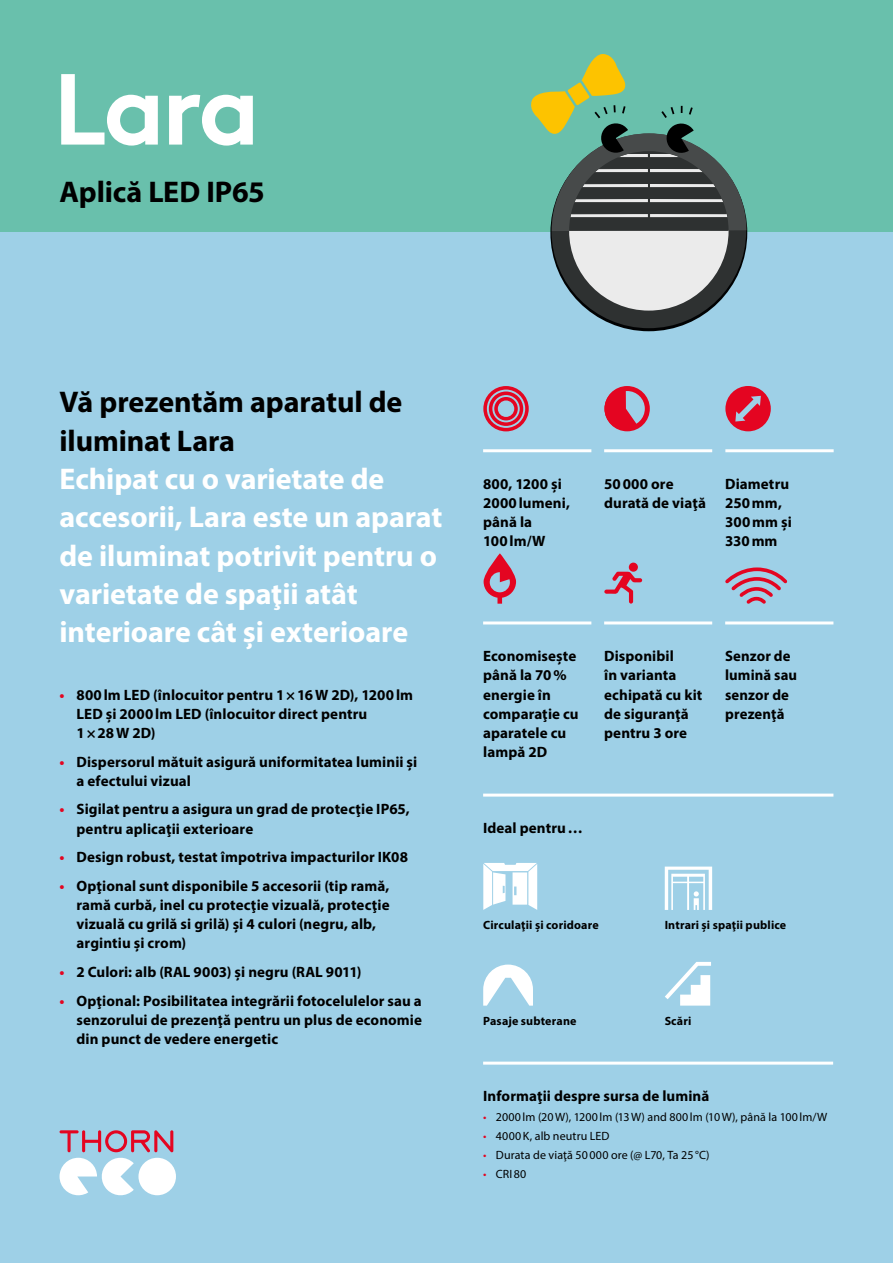
<style>
.page{position:relative;width:893px;height:1263px;background:#9ed0e7}
.page>*{position:absolute;margin:0;border:0;box-sizing:border-box;transform-origin:0 0}
.t1{font:700 100.65px "Brown";color:#fff}
.t2{font:700 30px/38.2px "Myriad Pro";letter-spacing:-.005em;color:#fff}
.t3{font:700 30px/38.2px "Myriad Pro";letter-spacing:-.005em;color:#000}
.t4{font:700 15px/19.2px "Myriad Pro";letter-spacing:.005em;color:#000}
.t5{font:12px "Myriad Pro";letter-spacing:.01em;color:#000}
.t6{font:700 12px "Myriad Pro";letter-spacing:.015em;color:#000}
.s1{color:#e40521}
</style>
<div class="page">
<div style="left:0;top:0;width:893px;height:232px;background:#69c0ac"></div>
<div style="left:551px;top:133px;width:195px;height:195px;background:#2e3131;border-radius:50%"></div>
<div style="left:569px;top:151px;width:160px;height:160px;background:#ebebeb;border-radius:50%"></div>
<svg style="left:531px;top:54px;width:215px;height:177px"></svg>
<hr style="left:483px;top:1061px;width:350px;height:3px;background:#fff">
<hr style="left:483px;top:794px;width:350px;height:3px;background:#fff">
<svg style="left:483px;top:386px;width:46px;height:45px"></svg>
<svg style="left:605px;top:387px;width:33px;height:43px"></svg>
<div style="left:604px;top:386px;width:46px;height:45px;border:5px solid #e40521;border-radius:50%"></div>
<svg style="left:725px;top:386px;width:46px;height:45px"></svg>
<svg style="left:604px;top:572px;width:38px;height:32px"></svg>
<div style="left:629px;top:562px;width:9px;height:10px;background:#e40521;border-radius:50%"></div>
<svg style="left:725px;top:567px;width:62px;height:37px"></svg>
<svg style="left:483px;top:964px;width:50px;height:42px"></svg>
<svg style="left:483px;top:863px;width:54px;height:47px"></svg>
<svg style="left:665px;top:962px;width:46px;height:43px"></svg>
<svg style="left:665px;top:866px;width:47px;height:44px"></svg>
<hr style="left:725px;top:621px;width:108px;height:3px;background:#fff">
<hr style="left:604px;top:449px;width:108px;height:3px;background:#fff">
<hr style="left:604px;top:621px;width:108px;height:3px;background:#fff">
<hr style="left:483px;top:449px;width:108px;height:3px;background:#fff">
<hr style="left:725px;top:449px;width:109px;height:3px;background:#fff">
<svg style="left:484px;top:553px;width:32px;height:51px"></svg>
<hr style="left:483px;top:621px;width:108px;height:3px;background:#fff">
<div style="left:138px;top:1158px;width:38px;height:37px;background:#fff;border-radius:50%"></div>
<svg style="left:60px;top:1130px;width:113px;height:65px"></svg>
<h1 class="t1" style="left:53px;top:28px;width:209px">Lara</h1>
<h2 class="t3" style="left:60px;top:172px;width:207px">Aplică LED IP65</h2>
<h2 class="t3" style="left:60px;top:382px;width:344px">Vă prezentăm aparatul de iluminat Lara</h2>
<h2 class="t2" style="left:60px;top:459px;width:384px">Echipat cu o varietate de accesorii, Lara este un aparat de iluminat potrivit pentru o varietate de spaţii atât interioare cât și exterioare</h2>
<p class="t4" style="left:77px;top:684px;width:338px;text-indent:-17px"><span class="s1">•</span> 800lm LED (înlocuitor pentru 1×16W 2D), 1200lm<br>LED și 2000lm LED (înlocuitor direct pentru<br>1×28W 2D)</p>
<p class="t4" style="left:77px;top:751px;width:342px;text-indent:-17px"><span class="s1">•</span> Dispersorul mătuit asigură uniformitatea luminii și a efectului vizual</p>
<p class="t4" style="left:77px;top:799px;width:335px;text-indent:-17px"><span class="s1">•</span> Sigilat pentru a asigura un grad de protecţie IP65, pentru aplicaţii exterioare</p>
<p class="t4" style="left:60px;top:847px;width:350px"><span class="s1">•</span> Design robust, testat împotriva impacturilor IK08</p>
<p class="t4" style="left:77px;top:876px;width:315px;text-indent:-17px"><span class="s1">•</span> Opţional sunt disponibile 5 accesorii (tip ramă, ramă curbă, inel cu protecţie vizuală, protecţie vizuală cu grilă si grilă) și 4 culori (negru, alb, argintiu și crom)</p>
<p class="t4" style="left:60px;top:962px;width:303px"><span class="s1">•</span> 2 Culori: alb (RAL 9003) și negru (RAL 9011)</p>
<p class="t4" style="left:77px;top:990px;width:347px;text-align:justify;text-indent:-17px"><span class="s1">•</span> Opţional: Posibilitatea integrării fotocelulelor sau a senzorului de prezenţă pentru un plus de economie din punct de vedere energetic</p>
<p class="t4" style="left:483px;top:474px;width:88px">800, 1200 și<br>2000lumeni, până la<br>100lm/W</p>
<p class="t4" style="left:725px;top:474px;width:68px">Diametru<br>250mm,<br>300mm și<br>330mm</p>
<p class="t4" style="left:604px;top:474px;width:103px">50000 ore durată de viaţă</p>
<p class="t4" style="left:483px;top:646px;width:97px">Economisește până la 70% energie în comparaţie cu aparatele cu lampă 2D</p>
<p class="t4" style="left:604px;top:646px;width:100px">Disponibil<br>în varianta echipată cu kit de siguranţă pentru 3 ore</p>
<p class="t4" style="left:725px;top:646px;width:73px">Senzor de lumină sau senzor de prezenţă</p>
<p class="t4" style="left:483px;top:818px;width:101px">Ideal pentru…</p>
<p class="t6" style="left:483px;top:917px;width:117px">Circulaţii și coridoare</p>
<p class="t6" style="left:483px;top:1013px;width:95px">Pasaje subterane</p>
<p class="t6" style="left:665px;top:917px;width:123px">Intrari și spaţii publice</p>
<p class="t6" style="left:665px;top:1013px;width:28px">Scări</p>
<p class="t4" style="left:483px;top:1086px;width:228px">Informaţii despre sursa de lumină</p>
<p class="t5" style="left:483px;top:1109px;width:346px"><span class="s1">•</span> 2000lm (20W), 1200lm (13W) and 800lm (10W), până la 100lm/W</p>
<p class="t5" style="left:483px;top:1128px;width:128px"><span class="s1">•</span> 4000K, alb neutru LED</p>
<p class="t5" style="left:483px;top:1147px;width:228px"><span class="s1">•</span> Durata de viaţă 50000 ore (@ L70, Ta 25°C)</p>
<p class="t5" style="left:483px;top:1166px;width:45px"><span class="s1">•</span> CRI80</p>
</div>
